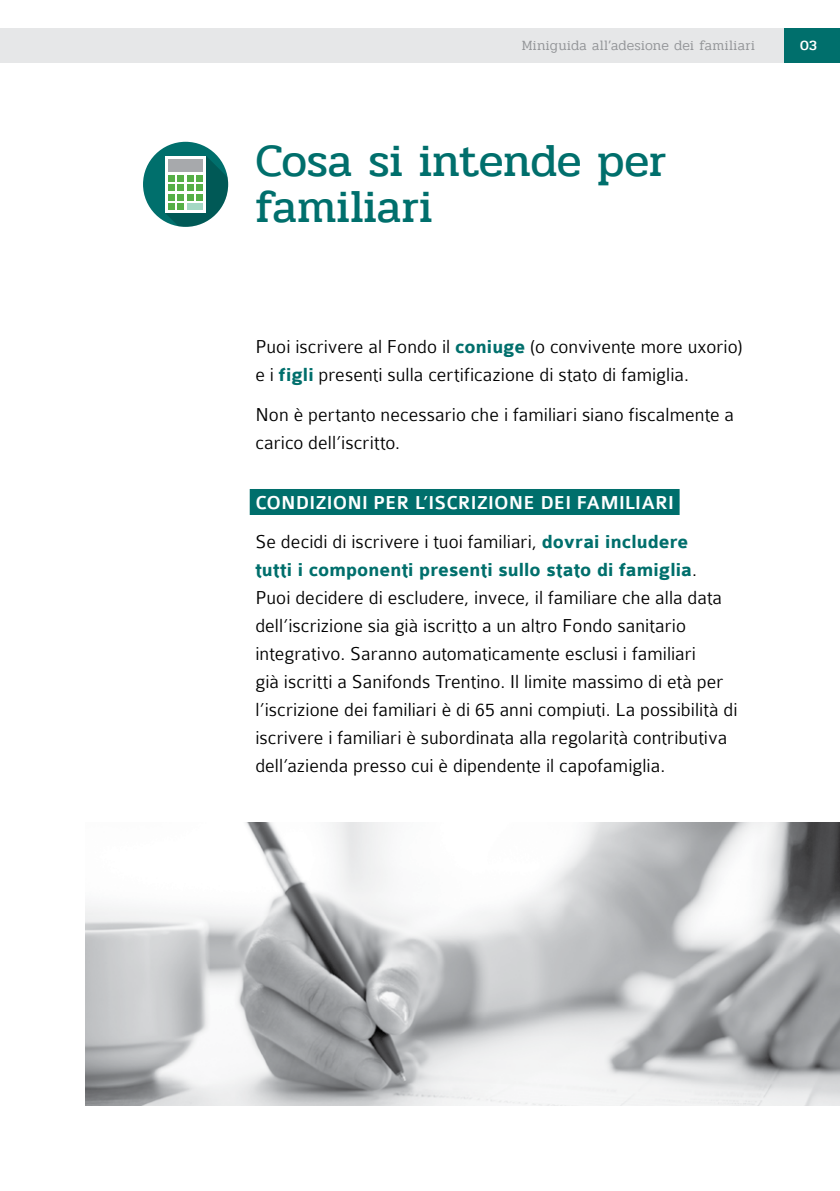
<style>
.page{position:relative;width:840px;height:1191px;background:#fff}
.page>*{position:absolute;margin:0;border:0;box-sizing:border-box;transform-origin:0 0}
.t1{font:46px/46px "Pridi";color:#006f6c}
.t2{font:300 20px/28px "Colaborate";letter-spacing:.005em;color:#000}
.t3{font:500 20px/39.4px "Colaborate";letter-spacing:.005em;color:#fff}
.t4{font:300 14px "Pridi";letter-spacing:.025em;color:#939598}
.t5{font:500 14px "Pridi";color:#fff}
.s1{font-weight:700;color:#006f6c}
.s2{font-weight:300;color:#000}
</style>
<div class="page">
<div style="left:782px;top:28px;width:57px;height:34px;background:#006f6c"></div>
<div style="left:0;top:28px;width:782px;height:34px;background:#e6e7e8"></div>
<div style="left:143px;top:142px;width:85px;height:85px;background:#006f6c;border-radius:50%"></div>
<svg style="left:165px;top:156px;width:63px;height:71px"></svg>
<div style="left:196px;top:194px;width:7px;height:6px;background:#56af47"></div>
<div style="left:168px;top:203px;width:6px;height:7px;background:#56af47"></div>
<div style="left:178px;top:203px;width:6px;height:7px;background:#56af47"></div>
<div style="left:187px;top:203px;width:16px;height:7px;background:#a3d8c4"></div>
<div style="left:168px;top:159px;width:35px;height:12px;background:#a7a9ac"></div>
<img style="left:85px;top:822px;width:754px;height:284px">
<div style="left:249px;top:489px;width:430px;height:26px;background:#006f6c"></div>
<p class="t4" style="left:521px;top:36px;width:234px">Miniguida all’adesione dei familiari</p>
<p class="t5" style="left:799px;top:35px;width:18px">03</p>
<h1 class="t1" style="left:255px;top:139px;width:412px">Cosa si intende per familiari</h1>
<p class="t2" style="left:255px;top:333px;width:488px">Puoi iscrivere al Fondo il <span class="s1">coniuge</span> (o convivente more uxorio) e i <span class="s1">figli</span> presenti sulla certificazione di stato di famiglia.</p>
<p class="t2" style="left:255px;top:400px;width:480px">Non è pertanto necessario che i familiari siano fiscalmente a carico dell’iscritto.</p>
<p class="t3" style="left:255px;top:483px;width:434px">CONDIZIONI PER L’ISCRIZIONE DEI FAMILIARI<br><span class="s2">Se decidi di iscrivere i tuoi familiari,</span> <span class="s1">dovrai includere</span></p>
<p class="t2" style="left:255px;top:556px;width:483px"><span class="s1">tutti i componenti presenti sullo stato di famiglia</span>.<br>Puoi decidere di escludere, invece, il familiare che alla data dell’iscrizione sia già iscritto a un altro Fondo sanitario integrativo. Saranno automaticamente esclusi i familiari<br>già iscritti a Sanifonds Trentino. Il limite massimo di età per l’iscrizione dei familiari è di 65 anni compiuti. La possibilità di iscrivere i familiari è subordinata alla regolarità contributiva dell’azienda presso cui è dipendente il capofamiglia.</p>
</div>
